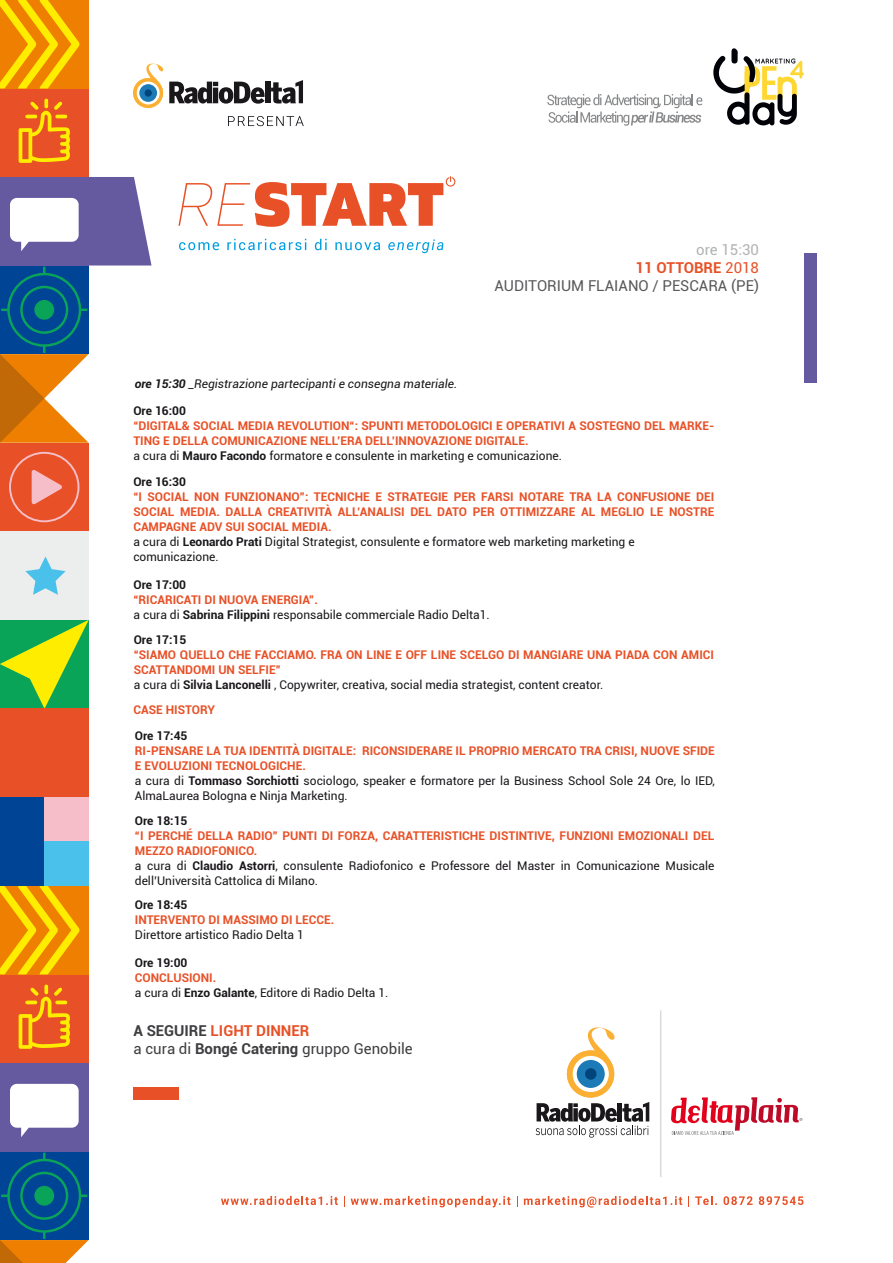
<style>
.page{position:relative;width:893px;height:1263px;background:#fff}
.page>*{position:absolute;margin:0;border:0;box-sizing:border-box;transform-origin:0 0}
.t1{font:700 15px/18px "Roboto";color:#3e3d40}
.t2{font:15px/18px "Roboto";color:#58585a;text-align:right}
.t3{font:700 12px/15px "Roboto";color:#e85127}
.t4{font:12px/15px "Roboto";color:#1a171b}
.t5{font:700 12px "Roboto";color:#1a171b}
.t6{font:italic 12px "Roboto";color:#1a171b}
.s1{color:#b1b3b4}
.s2{font-weight:700;color:#e85127}
.s3{color:#e85127}
.s4{font-weight:700}
.s5{font-weight:400;color:#1a171b}
.s6{color:#1a171b}
.s7{font-weight:400}
</style>
<div class="page">
<div style="left:0;top:443px;width:89px;height:88px;background:#e85127"></div>
<svg style="left:9px;top:452px;width:70px;height:70px"></svg>
<svg style="left:0;top:620px;width:89px;height:89px;background:#5dbb3a"></svg>
<div style="left:0;top:531px;width:89px;height:89px;background:#eceded"></div>
<svg style="left:25px;top:556px;width:41px;height:39px"></svg>
<svg style="left:0;top:177px;width:152px;height:266px"></svg>
<div style="left:0;top:88px;width:89px;height:89px;background:#e85127"></div>
<svg style="left:19px;top:99px;width:51px;height:64px"></svg>
<div style="left:0;top:0;width:89px;height:89px;background:#ee7f00"></div>
<svg style="left:0;top:0;width:80px;height:88px"></svg>
<div style="left:0;top:709px;width:89px;height:88px;background:#e85127"></div>
<div style="left:0;top:1151px;width:89px;height:89px;background:#004595"></div>
<svg style="left:0;top:1153px;width:89px;height:110px"></svg>
<div style="left:0;top:1063px;width:89px;height:88px;background:#655a9f"></div>
<svg style="left:10px;top:1084px;width:69px;height:53px"></svg>
<div style="left:0;top:974px;width:89px;height:89px;background:#e85127"></div>
<svg style="left:19px;top:984px;width:51px;height:65px"></svg>
<div style="left:0;top:886px;width:89px;height:88px;background:#ee7f00"></div>
<svg style="left:0;top:886px;width:80px;height:88px"></svg>
<div style="left:0;top:797px;width:44px;height:89px;background:#004595"></div>
<div style="left:44px;top:797px;width:45px;height:44px;background:#f6bec8"></div>
<div style="left:44px;top:841px;width:45px;height:45px;background:#4ac1eb"></div>
<svg style="left:228px;top:116px;width:76px;height:10px"></svg>
<svg style="left:169px;top:82px;width:96px;height:22px"></svg>
<div style="left:265px;top:82px;width:5px;height:21px;background:#1a171b"></div>
<svg style="left:271px;top:80px;width:32px;height:23px"></svg>
<svg style="left:133px;top:64px;width:30px;height:44px"></svg>
<svg style="left:547px;top:94px;width:155px;height:32px"></svg>
<svg style="left:713px;top:48px;width:91px;height:77px"></svg>
<svg style="left:178px;top:176px;width:277px;height:51px"></svg>
<svg style="left:179px;top:242px;width:40px;height:8px"></svg>
<svg style="left:227px;top:239px;width:79px;height:11px"></svg>
<svg style="left:315px;top:239px;width:12px;height:11px"></svg>
<svg style="left:335px;top:242px;width:45px;height:8px"></svg>
<svg style="left:388px;top:239px;width:55px;height:14px"></svg>
<div style="left:804px;top:253px;width:12px;height:129px;background:#655a9f"></div>
<div style="left:133px;top:1087px;width:46px;height:13px;background:#e85127"></div>
<svg style="left:221px;top:1196px;width:117px;height:9px"></svg>
<svg style="left:351px;top:1196px;width:160px;height:11px"></svg>
<svg style="left:524px;top:1196px;width:158px;height:11px"></svg>
<svg style="left:695px;top:1196px;width:22px;height:9px"></svg>
<svg style="left:723px;top:1196px;width:30px;height:9px"></svg>
<svg style="left:759px;top:1196px;width:44px;height:9px"></svg>
<hr style="left:660px;top:1010px;width:1px;height:167px;background:#d9dadb">
<svg style="left:536px;top:1027px;width:113px;height:110px"></svg>
<svg style="left:671px;top:1097px;width:131px;height:38px"></svg>
<p class="t2" style="left:495px;top:240px;width:266px"><span class="s1">ore 15:30<br></span><span class="s2">11 OTTOBRE</span> <span class="s3">2018<br></span>AUDITORIUM FLAIANO / PESCARA (PE)</p>
<p class="t6" style="left:135px;top:375px;width:324px"><span class="s4">ore 15:30</span> _Registrazione partecipanti e consegna materiale.</p>
<p class="t5" style="left:133px;top:402px;width:54px">Ore 16:00</p>
<p class="t3" style="left:133px;top:418px;width:582px">“DIGITAL&amp; SOCIAL MEDIA REVOLUTION“: SPUNTI METODOLOGICI E OPERATIVI A SOSTEGNO DEL MARKE-<br>TING E DELLA COMUNICAZIONE NELL’ERA DELL’INNOVAZIONE DIGITALE.<br><span class="s5">a cura di</span> <span class="s6">Mauro Facondo</span> <span class="s5">formatore e consulente in marketing e comunicazione.</span></p>
<p class="t5" style="left:133px;top:473px;width:54px">Ore 16:30</p>
<p class="t3" style="left:133px;top:489px;width:582px">“I SOCIAL NON FUNZIONANO”: TECNICHE E STRATEGIE PER FARSI NOTARE TRA LA CONFUSIONE DEI SOCIAL MEDIA. DALLA CREATIVITÀ ALL’ANALISI DEL DATO PER OTTIMIZZARE AL MEGLIO LE NOSTRE CAMPAGNE ADV SUI SOCIAL MEDIA.<br><span class="s5">a cura di</span> <span class="s6">Leonardo Prati</span> <span class="s5">Digital Strategist, consulente e formatore web marketing marketing e comunicazione.</span></p>
<p class="t5" style="left:134px;top:576px;width:54px">Ore 17:00</p>
<p class="t4" style="left:134px;top:591px;width:358px"><span class="s2">“RICARICATI DI NUOVA ENERGIA”.<br></span>a cura di <span class="s4">Sabrina Filippini</span> responsabile commerciale Radio Delta1.</p>
<p class="t5" style="left:134px;top:631px;width:54px">Ore 17:15</p>
<p class="t3" style="left:134px;top:646px;width:582px">“SIAMO QUELLO CHE FACCIAMO. FRA ON LINE E OFF LINE SCELGO DI MANGIARE UNA PIADA CON AMICI<br>SCATTANDOMI UN SELFIE”<br><span class="s5">a cura di</span> <span class="s6">Silvia Lanconelli</span> <span class="s5">, Copywriter, creativa, social media strategist, content creator.</span></p>
<p class="t3" style="left:133px;top:702px;width:83px">CASE HISTORY</p>
<p class="t5" style="left:135px;top:727px;width:54px">Ore 17:45</p>
<p class="t3" style="left:135px;top:743px;width:581px">RI-PENSARE LA TUA IDENTITÀ DIGITALE: RICONSIDERARE IL PROPRIO MERCATO TRA CRISI, NUOVE SFIDE E EVOLUZIONI TECNOLOGICHE.<br><span class="s5">a cura di</span> <span class="s6">Tommaso Sorchiotti</span> <span class="s5">sociologo, speaker e formatore per la Business School Sole 24 Ore, lo IED, AlmaLaurea Bologna e Ninja Marketing.</span></p>
<p class="t5" style="left:135px;top:812px;width:54px">Ore 18:15</p>
<p class="t4" style="left:135px;top:828px;width:581px"><span class="s2">“I PERCHÉ DELLA RADIO” PUNTI DI FORZA, CARATTERISTICHE DISTINTIVE, FUNZIONI EMOZIONALI DEL MEZZO RADIOFONICO.<br></span>a cura di <span class="s4">Claudio Astorri</span>, consulente Radiofonico e Professore del Master in Comunicazione Musicale dell’Università Cattolica di Milano.</p>
<p class="t5" style="left:135px;top:897px;width:54px">Ore 18:45</p>
<p class="t3" style="left:135px;top:912px;width:201px">INTERVENTO DI MASSIMO DI LECCE.</p>
<p class="t4" style="left:135px;top:927px;width:170px">Direttore artistico Radio Delta 1</p>
<p class="t5" style="left:135px;top:954px;width:54px">Ore 19:00</p>
<p class="t4" style="left:135px;top:969px;width:255px"><span class="s2">CONCLUSIONI.<br></span>a cura di <span class="s4">Enzo Galante</span>, Editore di Radio Delta 1.</p>
<p class="t1" style="left:133px;top:1021px;width:281px">A SEGUIRE <span class="s3">LIGHT DINNER<br></span><span class="s7">a cura di</span> Bongé Catering <span class="s7">gruppo Genobile</span></p>
</div>
